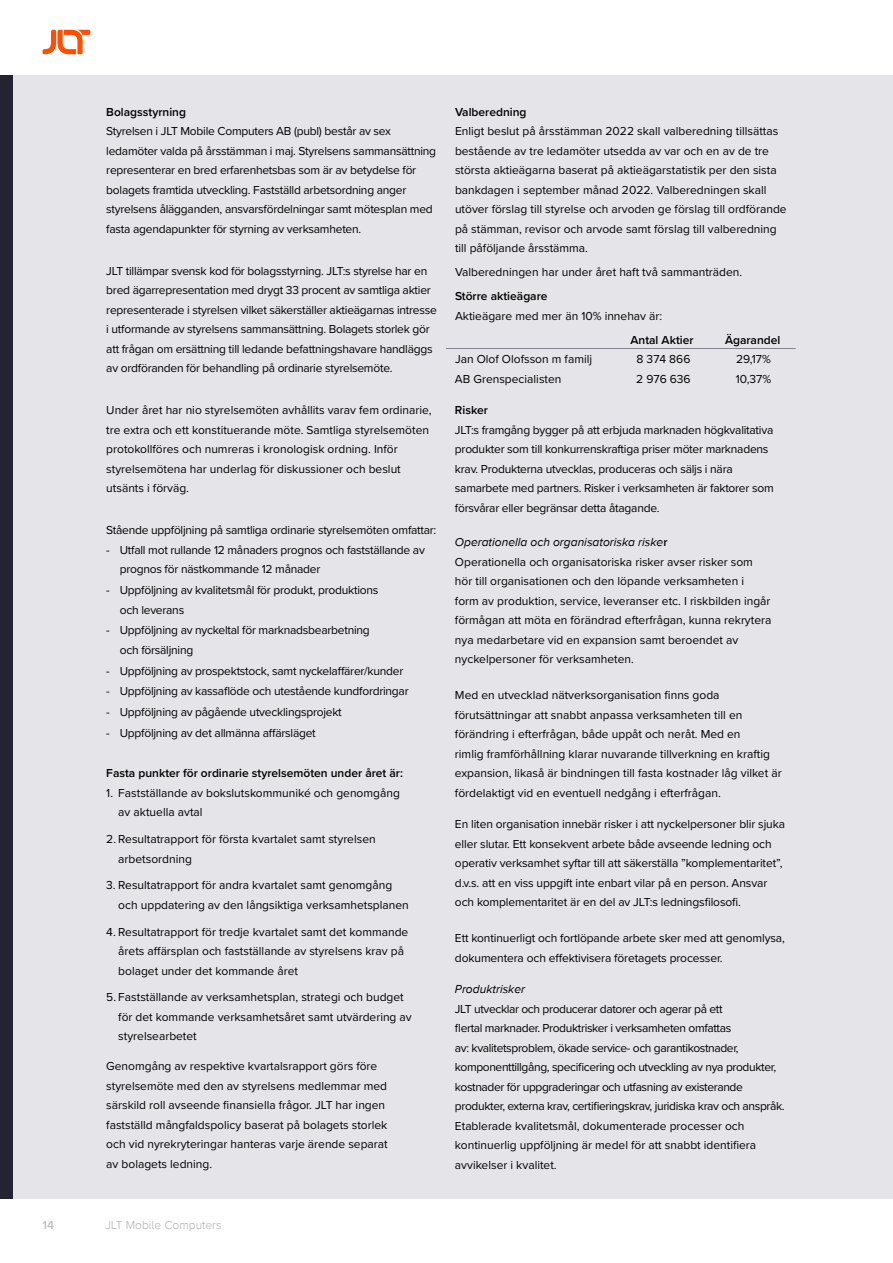
<style>
.page{position:relative;width:893px;height:1263px;background:#fff}
.page>*{position:absolute;margin:0;border:0;box-sizing:border-box;transform-origin:0 0}
.t1{font:12px/19.5px "Proxima Nova";letter-spacing:-.005em;color:#000}
.t2{font:12px/19.5px "Proxima Nova";letter-spacing:-.03em;color:#000}
.t3{font:600 12px "Proxima Nova";color:#000}
.t4{font:300 12px "Proxima Nova A";color:#afb1b4}
.t5{font:italic 12px "Proxima Nova";color:#000}
.t6{font:600 12px "Proxima Nova";color:#bcbec0}
.s1{font-style:italic}
.s2{font-weight:600}
</style>
<div class="page">
<svg style="left:43px;top:30px;width:47px;height:24px"></svg>
<div style="left:0;top:75px;width:893px;height:1124px;background:#e4e4e9"></div>
<div style="left:0;top:75px;width:13px;height:1124px;background:#232331"></div>
<hr style="left:446px;top:348px;width:350px;height:1px;background:#595970">
<p class="t3" style="left:106px;top:103px;width:81px">Bolagsstyrning</p>
<p class="t1" style="left:106px;top:121px;width:331px">Styrelsen i JLT Mobile Computers AB (publ) består av sex ledamöter valda på årsstämman i maj. Styrelsens sammansättning representerar en bred erfarenhetsbas som är av betydelse för bolagets framtida utveckling. Fastställd arbetsordning anger styrelsens ålägganden, ansvarsfördelningar samt mötesplan med fasta agendapunkter för styrning av verksamheten.</p>
<p class="t1" style="left:106px;top:261px;width:332px">JLT tillämpar svensk kod för bolagsstyrning. JLT:s styrelse har en bred ägarrepresentation med drygt 33 procent av samtliga aktier representerade i styrelsen vilket säkerställer aktieägarnas intresse i utformande av styrelsens sammansättning. Bolagets storlek gör att frågan om ersättning till ledande befattningshavare handläggs av ordföranden för behandling på ordinarie styrelsemöte.</p>
<p class="t1" style="left:106px;top:400px;width:327px">Under året har nio styrelsemöten avhållits varav fem ordinarie, tre extra och ett konstituerande möte. Samtliga styrelsemöten protokollföres och numreras i kronologisk ordning. Inför styrelsemötena har underlag för diskussioner och beslut utsänts i förväg.</p>
<p class="t1" style="left:106px;top:520px;width:332px">Stående uppföljning på samtliga ordinarie styrelsemöten omfattar:</p>
<p class="t1" style="left:120px;top:540px;width:307px;text-indent:-14px">- Utfall mot rullande 12 månaders prognos och fastställande av prognos för nästkommande 12 månader</p>
<p class="t1" style="left:120px;top:580px;width:260px;text-indent:-14px">- Uppföljning av kvalitetsmål för produkt, produktions och leverans</p>
<p class="t1" style="left:120px;top:620px;width:252px;text-indent:-14px">- Uppföljning av nyckeltal för marknadsbearbetning och försäljning</p>
<p class="t1" style="left:106px;top:660px;width:299px">- Uppföljning av prospektstock, samt nyckelaffärer/kunder</p>
<p class="t1" style="left:106px;top:681px;width:304px">- Uppföljning av kassaflöde och utestående kundfordringar</p>
<p class="t1" style="left:106px;top:702px;width:237px">- Uppföljning av pågående utvecklingsprojekt</p>
<p class="t1" style="left:106px;top:723px;width:211px">- Uppföljning av det allmänna affärsläget</p>
<p class="t3" style="left:106px;top:764px;width:298px">Fasta punkter för ordinarie styrelsemöten under året är:</p>
<p class="t1" style="left:118px;top:782px;width:283px;text-indent:-12px">1. Fastställande av bokslutskommuniké och genomgång av aktuella avtal</p>
<p class="t1" style="left:118px;top:829px;width:259px;text-indent:-12px">2. Resultatrapport för första kvartalet samt styrelsen arbetsordning</p>
<p class="t1" style="left:118px;top:875px;width:292px;text-indent:-12px">3. Resultatrapport för andra kvartalet samt genomgång och uppdatering av den långsiktiga verksamhetsplanen</p>
<p class="t1" style="left:118px;top:921px;width:291px;text-indent:-12px">4. Resultatrapport för tredje kvartalet samt det kommande årets affärsplan och fastställande av styrelsens krav på bolaget under det kommande året</p>
<p class="t1" style="left:118px;top:987px;width:295px;text-indent:-12px">5. Fastställande av verksamhetsplan, strategi och budget för det kommande verksamhetsåret samt utvärdering av styrelsearbetet</p>
<p class="t1" style="left:106px;top:1056px;width:283px">Genomgång av respektive kvartalsrapport görs före styrelsemöte med den av styrelsens medlemmar med särskild roll avseende finansiella frågor. JLT har ingen fastställd mångfaldspolicy baserat på bolagets storlek och vid nyrekryteringar hanteras varje ärende separat av bolagets ledning.</p>
<p class="t3" style="left:455px;top:103px;width:73px">Valberedning</p>
<p class="t1" style="left:455px;top:121px;width:333px">Enligt beslut på årsstämman 2022 skall valberedning tillsättas bestående av tre ledamöter utsedda av var och en av de tre största aktieägarna baserat på aktieägarstatistik per den sista bankdagen i september månad 2022. Valberedningen skall utöver förslag till styrelse och arvoden ge förslag till ordförande på stämman, revisor och arvode samt förslag till valberedning till påföljande årsstämma.</p>
<p class="t1" style="left:455px;top:262px;width:289px">Valberedningen har under året haft två sammanträden.</p>
<p class="t3" style="left:455px;top:287px;width:94px">Större aktieägare</p>
<p class="t1" style="left:455px;top:305px;width:209px">Aktieägare med mer än 10% innehav är:</p>
<p class="t3" style="left:630px;top:331px;width:65px">Antal Aktier</p>
<p class="t3" style="left:725px;top:331px;width:57px">Ägarandel</p>
<p class="t1" style="left:455px;top:349px;width:139px">Jan Olof Olofsson m familj</p>
<p class="t1" style="left:637px;top:349px;width:55px">8 374 866</p>
<p class="t1" style="left:736px;top:349px;width:36px">29,17%</p>
<p class="t1" style="left:455px;top:368px;width:108px">AB Grenspecialisten</p>
<p class="t1" style="left:636px;top:368px;width:56px">2 976 636</p>
<p class="t1" style="left:736px;top:368px;width:37px">10,37%</p>
<p class="t3" style="left:455px;top:401px;width:34px">Risker</p>
<p class="t1" style="left:455px;top:419px;width:320px">JLT:s framgång bygger på att erbjuda marknaden högkvalitativa produkter som till konkurrenskraftiga priser möter marknadens krav. Produkterna utvecklas, produceras och säljs i nära samarbete med partners. Risker i verksamheten är faktorer som försvårar eller begränsar detta åtagande.</p>
<p class="t1" style="left:455px;top:532px;width:318px"><span class="s1">Operationella och organisatoriska riske</span><span class="s2">r<br></span>Operationella och organisatoriska risker avser risker som hör till organisationen och den löpande verksamheten i<br>form av produktion, service, leveranser etc. I riskbilden ingår förmågan att möta en förändrad efterfrågan, kunna rekrytera nya medarbetare vid en expansion samt beroendet av nyckelpersoner för verksamheten.</p>
<p class="t1" style="left:455px;top:685px;width:328px">Med en utvecklad nätverksorganisation finns goda förutsättningar att snabbt anpassa verksamheten till en förändring i efterfrågan, både uppåt och neråt. Med en<br>rimlig framförhållning klarar nuvarande tillverkning en kraftig expansion, likaså är bindningen till fasta kostnader låg vilket är fördelaktigt vid en eventuell nedgång i efterfrågan.</p>
<p class="t1" style="left:455px;top:814px;width:332px">En liten organisation innebär risker i att nyckelpersoner blir sjuka eller slutar. Ett konsekvent arbete både avseende ledning och operativ verksamhet syftar till att säkerställa ”komplementaritet”, d.v.s. att en viss uppgift inte enbart vilar på en person. Ansvar och komplementaritet är en del av JLT:s ledningsfilosofi.</p>
<p class="t1" style="left:455px;top:928px;width:331px">Ett kontinuerligt och fortlöpande arbete sker med att genomlysa, dokumentera och effektivisera företagets processer.</p>
<p class="t5" style="left:455px;top:983px;width:72px">Produktrisker</p>
<p class="t2" style="left:455px;top:998px;width:331px">JLT utvecklar och producerar datorer och agerar på ett<br>flertal marknader. Produktrisker i verksamheten omfattas<br>av: kvalitetsproblem, ökade service- och garantikostnader, komponenttillgång, specificering och utveckling av nya produkter, kostnader för uppgraderingar och utfasning av existerande produkter, externa krav, certifieringskrav, juridiska krav och anspråk.<br>Etablerade kvalitetsmål, dokumenterade processer och kontinuerlig uppföljning är medel för att snabbt identifiera avvikelser i kvalitet.</p>
<p class="t6" style="left:43px;top:1216px;width:13px">14</p>
<p class="t4" style="left:106px;top:1219px;width:117px">JLT Mobile Computers</p>
</div>
